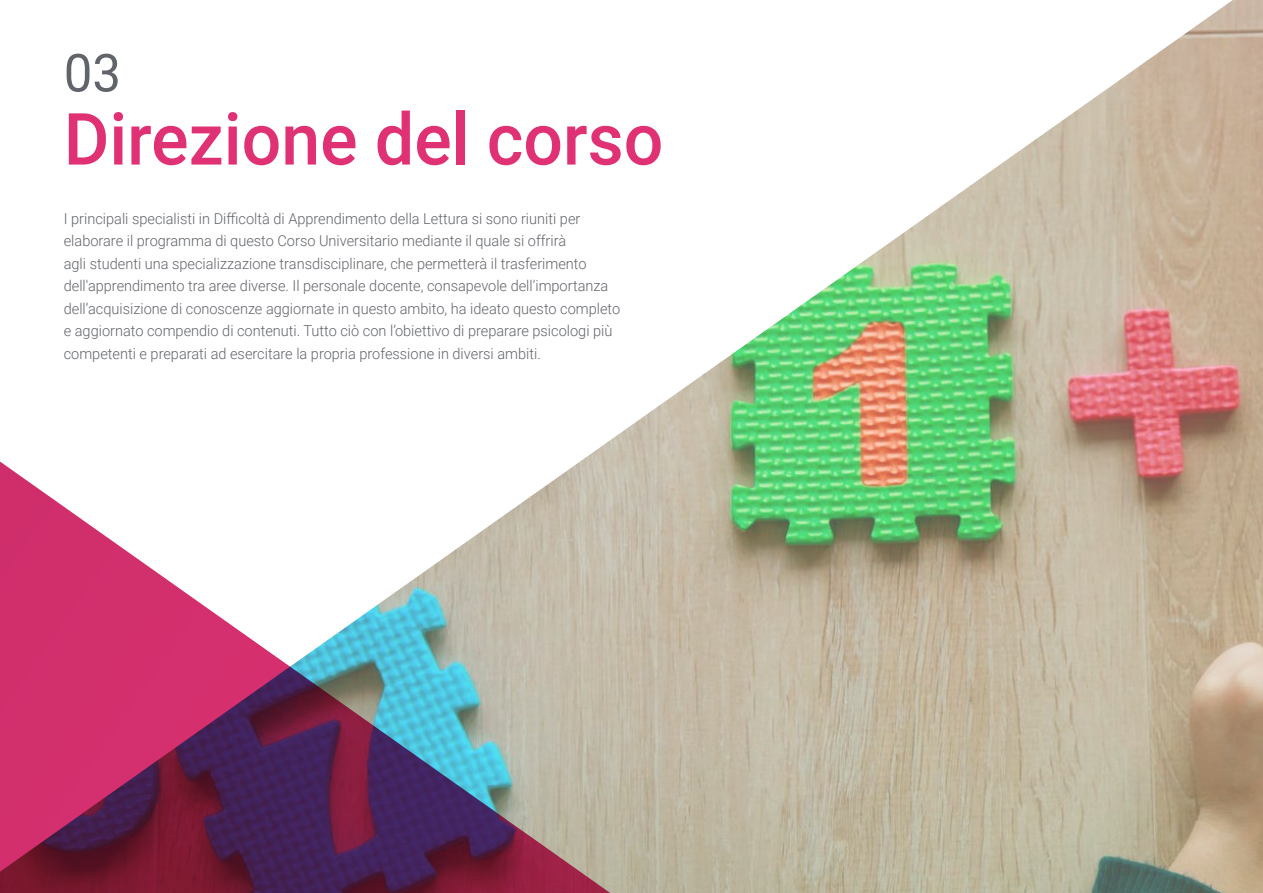
<style>
.page{position:relative;width:1263px;height:893px;background:#fff}
.page>*{position:absolute;margin:0;border:0;box-sizing:border-box;transform-origin:0 0}
.t1{font:500 72px "Roboto";color:#df3174}
.t2{font:52.5px "Roboto";color:#61646a}
.t3{font:300 15px/22.5px "Roboto";color:#61646a}
</style>
<div class="page">
<img style="left:602px;top:0;width:661px;height:893px">
<svg style="left:0;top:446px;width:640px;height:447px"></svg>
<h2 class="t2" style="left:64px;top:36px;width:59px">03</h2>
<h1 class="t1" style="left:64px;top:89px;width:601px">Direzione del corso</h1>
<p class="t3" style="left:64px;top:207px;width:558px">I principali specialisti in Difficoltà di Apprendimento della Lettura si sono riuniti per elaborare il programma di questo Corso Universitario mediante il quale si offrirà<br>agli studenti una specializzazione transdisciplinare, che permetterà il trasferimento dell'apprendimento tra aree diverse. Il personale docente, consapevole dell’importanza dell’acquisizione di conoscenze aggiornate in questo ambito, ha ideato questo completo e aggiornato compendio di contenuti. Tutto ciò con l’obiettivo di preparare psicologi più competenti e preparati ad esercitare la propria professione in diversi ambiti.</p>
</div>
